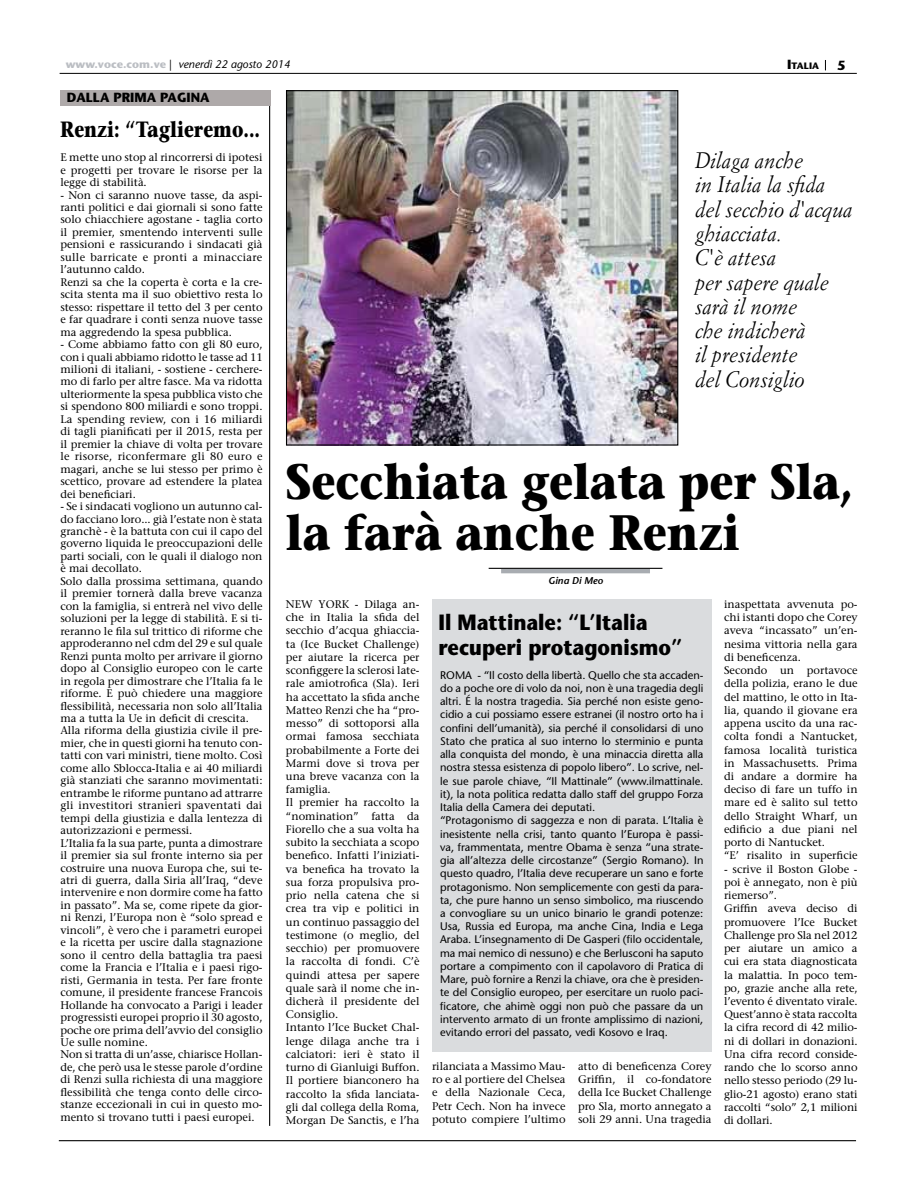
<style>
.page{position:relative;width:918px;height:1188px;background:#fff}
.page>*{position:absolute;margin:0;border:0;box-sizing:border-box;transform-origin:0 0}
.t1{font:700 49.65px/51.8px "Stone Serif";color:#000;scale:.87 1}
.t2{font:italic 22.05px/24.3px "Simoncini Garamond";color:#000;scale:.95 1}
.t3{font:700 22.05px/25.3px "Stone Sans";color:#000;scale:.9 1}
.t4{font:700 22.05px "Stone Serif";color:#000;scale:.8 1}
.t5{font:700 13.2px "Stone Sans";color:#000;scale:.96 1}
.t6{font:700 13.2px "Stone Sans";color:#000}
.t7{font:11.1px/13.2px "Stone Serif";color:#000}
.t8{font:11.1px/13.2px "Stone Sans";color:#000}
.t9{font:italic 11.1px "Stone Sans";color:#000}
.t10{font:italic 600 9.9px "Stone Sans";color:#000}
.t11{font:700 9.3px "Stone Sans";color:#000}
.s1{font-weight:700;font-style:normal;color:#bbbec3}
.s2{font-style:normal}
.s3{font-size:13.2px}
</style>
<div class="page">
<hr style="left:59px;top:1140px;width:797px;height:1px;background:#000">
<hr style="left:269px;top:92px;width:1px;height:1034px;background:#000">
<hr style="left:501px;top:569px;width:149px;height:4px;background:#a8acb1">
<hr style="left:489px;top:568px;width:173px;height:1px;background:#000">
<div style="left:432px;top:600px;width:280px;height:452px;background:#dadcde"></div>
<div style="left:60px;top:91px;width:211px;height:15px;background:#aea9a9"></div>
<img style="left:288px;top:92px;width:388px;height:352px">
<div style="left:286px;top:90px;width:392px;height:356px;border:1px solid #000"></div>
<hr style="left:60px;top:73px;width:797px;height:1px;background:#000">
<p class="t9" style="left:66px;top:60px;width:226px"><span class="s1">www.voce.com.ve</span> <span class="s2">|</span> venerdì 22 agosto 2014</p>
<p class="t11" style="left:787px;top:63px;width:33px"><span class="s3">I</span>TALIA</p>
<p class="t6" style="left:837px;top:60px;width:10px">5</p>
<p class="t5" style="left:67px;top:93px;width:150px">DALLA PRIMA PAGINA</p>
<h2 class="t4" style="left:60px;top:120px;width:251px">Renzi: “Taglieremo...</h2>
<p class="t7" style="left:60px;top:152px;width:204px;line-height:12.5px;text-align:justify">E mette uno stop al rincorrersi di ipotesi e progetti per trovare le risorse per la legge di stabilità.</p>
<p class="t7" style="left:60px;top:190px;width:204px;line-height:12.5px">- Non ci saranno nuove tasse, da aspi&shy;ranti politici e dai giornali si sono fatte solo chiacchiere agostane - taglia corto il premier, smentendo interventi sulle pensioni e rassicurando i sindacati già sulle barricate e pronti a minacciare l’autunno caldo.<br>Renzi sa che la coperta è corta e la cre&shy;scita stenta ma il suo obiettivo resta lo stesso: rispettare il tetto del 3 per cento e far quadrare i conti senza nuove tasse ma aggredendo la spesa pubblica.</p>
<p class="t7" style="left:60px;top:339px;width:204px;line-height:12.5px;text-align:justify">- Come abbiamo fatto con gli 80 euro, con i quali abbiamo ridotto le tasse ad 11 milioni di italiani, - sostiene - cerchere&shy;mo di farlo per altre fasce. Ma va ridotta ulteriormente la spesa pubblica visto che si spendono 800 miliardi e sono troppi.<br>La spending review, con i 16 miliardi di tagli pianificati per il 2015, resta per il premier la chiave di volta per trovare le risorse, riconfermare gli 80 euro e magari, anche se lui stesso per primo è scettico, provare ad estendere la platea dei beneficiari.</p>
<p class="t7" style="left:60px;top:501px;width:204px;line-height:12.5px">- Se i sindacati vogliono un autunno cal&shy;do facciano loro... già l’estate non è stata granchè - è la battuta con cui il capo del governo liquida le preoccupazioni delle parti sociali, con le quali il dialogo non è mai decollato.<br>Solo dalla prossima settimana, quando il premier tornerà dalla breve vacanza con la famiglia, si entrerà nel vivo delle soluzioni per la legge di stabilità. E si ti&shy;reranno le fila sul trittico di riforme che approderanno nel cdm del 29 e sul quale Renzi punta molto per arrivare il giorno dopo al Consiglio europeo con le carte in regola per dimostrare che l’Italia fa le riforme. E può chiedere una maggiore flessibilità, necessaria non solo all’Italia ma a tutta la Ue in deficit di crescita.<br>Alla riforma della giustizia civile il pre&shy;mier, che in questi giorni ha tenuto con&shy;tatti con vari ministri, tiene molto. Così come allo Sblocca-Italia e ai 40 miliardi già stanziati che saranno movimentati: entrambe le riforme puntano ad attrarre gli investitori stranieri spaventati dai tempi della giustizia e dalla lentezza di autorizzazioni e permessi.<br>L’Italia fa la sua parte, punta a dimostrare il premier sia sul fronte interno sia per costruire una nuova Europa che, sui te&shy;atri di guerra, dalla Siria all’Iraq, “deve intervenire e non dormire come ha fatto in passato”. Ma se, come ripete da gior&shy;ni Renzi, l’Europa non è “solo spread e vincoli”, è vero che i parametri europei e la ricetta per uscire dalla stagnazione sono il centro della battaglia tra paesi come la Francia e l’Italia e i paesi rigo&shy;risti, Germania in testa. Per fare fronte comune, il presidente francese Francois Hollande ha convocato a Parigi i leader progressisti europei proprio il 30 agosto, poche ore prima dell’avvio del consiglio Ue sulle nomine.<br>Non si tratta di un’asse, chiarisce Hollan&shy;de, che però usa le stesse parole d’ordine di Renzi sulla richiesta di una maggiore flessibilità che tenga conto delle circo&shy;stanze eccezionali in cui in questo mo&shy;mento si trovano tutti i paesi europei.</p>
<h2 class="t2" style="left:695px;top:150px;width:167px">Dilaga anche<br>in Italia la sfida del secchio d'acqua ghiacciata.<br>C'è attesa<br>per sapere quale sarà il nome<br>che indicherà<br>il presidente<br>del Consiglio</h2>
<h1 class="t1" style="left:286px;top:461px;width:654px">Secchiata gelata per Sla, la farà anche Renzi</h1>
<p class="t10" style="left:548px;top:577px;width:56px">Gina Di Meo</p>
<p class="t7" style="left:286px;top:599px;width:135px">NEW YORK - Dilaga an&shy;che in Italia la sfida del secchio d’acqua ghiaccia&shy;ta (Ice Bucket Challenge) per aiutare la ricerca per sconfiggere la sclerosi late&shy;rale amiotrofica (Sla). Ieri ha accettato la sfida anche<br>Matteo Renzi che ha “pro&shy;messo” di sottoporsi alla ormai famosa secchiata probabilmente a Forte dei<br>Marmi dove si trova per una breve vacanza con la famiglia.<br>Il premier ha raccolto la “nomination” fatta da<br>Fiorello che a sua volta ha subito la secchiata a scopo benefico. Infatti l’iniziati&shy;va benefica ha trovato la sua forza propulsiva pro&shy;prio nella catena che si crea tra vip e politici in un continuo passaggio del testimone (o meglio, del secchio) per promuovere la raccolta di fondi. C’è quindi attesa per sapere quale sarà il nome che in&shy;dicherà il presidente del<br>Consiglio.<br>Intanto l’Ice Bucket Chal&shy;lenge dilaga anche tra i calciatori: ieri è stato il turno di Gianluigi Buffon.<br>Il portiere bianconero ha raccolto la sfida lanciata&shy;gli dal collega della Roma,<br>Morgan De Sanctis, e l’ha</p>
<h2 class="t3" style="left:438px;top:612px;width:272px">Il Mattinale: “L’Italia recuperi protagonismo”</h2>
<p class="t8" style="left:440px;top:669px;width:265px">ROMA - “Il costo della libertà. Quello che sta accaden&shy;do a poche ore di volo da noi, non è una tragedia degli altri. É la nostra tragedia. Sia perché non esiste geno&shy;cidio a cui possiamo essere estranei (il nostro orto ha i confini dell’umanità), sia perché il consolidarsi di uno Stato che pratica al suo interno lo sterminio e punta alla conquista del mondo, è una minaccia diretta alla nostra stessa esistenza di popolo libero”. Lo scrive, nel&shy;le sue parole chiave, “Il Mattinale” (www.ilmattinale. it), la nota politica redatta dallo staff del gruppo Forza Italia della Camera dei deputati.<br>“Protagonismo di saggezza e non di parata. L’Italia è inesistente nella crisi, tanto quanto l’Europa è passi&shy;va, frammentata, mentre Obama è senza “una strate&shy;gia all’altezza delle circostanze” (Sergio Romano). In questo quadro, l’Italia deve recuperare un sano e forte protagonismo. Non semplicemente con gesti da para&shy;ta, che pure hanno un senso simbolico, ma riuscendo a convogliare su un unico binario le grandi potenze:<br>Usa, Russia ed Europa, ma anche Cina, India e Lega Araba. L’insegnamento di De Gasperi (filo occidentale, ma mai nemico di nessuno) e che Berlusconi ha saputo portare a compimento con il capolavoro di Pratica di Mare, può fornire a Renzi la chiave, ora che è presiden&shy;te del Consiglio europeo, per esercitare un ruolo paci&shy;ficatore, che ahimè oggi non può che passare da un intervento armato di un fronte amplissimo di nazioni, evitando errori del passato, vedi Kosovo e Iraq.</p>
<p class="t7" style="left:432px;top:1061px;width:135px;text-align:justify">rilanciata a Massimo Mau&shy;ro e al portiere del Chelsea e della Nazionale Ceca, Petr Cech. Non ha invece potuto compiere l’ultimo</p>
<p class="t7" style="left:578px;top:1061px;width:135px;text-align:justify">atto di beneficenza Corey Griffin, il co-fondatore della Ice Bucket Challenge pro Sla, morto annegato a soli 29 anni. Una tragedia</p>
<p class="t7" style="left:724px;top:599px;width:135px">inaspettata avvenuta po&shy;chi istanti dopo che Corey aveva “incassato” un’en&shy;nesima vittoria nella gara di beneficenza.<br>Secondo un portavoce della polizia, erano le due del mattino, le otto in Ita&shy;lia, quando il giovane era appena uscito da una rac&shy;colta fondi a Nantucket, famosa località turistica in Massachusetts. Prima di andare a dormire ha deciso di fare un tuffo in mare ed è salito sul tetto dello Straight Wharf, un edificio a due piani nel porto di Nantucket.<br>“E’ risalito in superficie</p>
<p class="t7" style="left:724px;top:863px;width:135px">- scrive il Boston Globe - poi è annegato, non è più riemerso”.<br>Griffin aveva deciso di promuovere l’Ice Bucket<br>Challenge pro Sla nel 2012 per aiutare un amico a cui era stata diagnosticata la malattia. In poco tem&shy;po, grazie anche alla rete, l’evento é diventato virale.<br>Quest’anno è stata raccolta la cifra record di 42 milio&shy;ni di dollari in donazioni.<br>Una cifra record conside&shy;rando che lo scorso anno nello stesso periodo (29 lu&shy;glio-21 agosto) erano stati raccolti “solo” 2,1 milioni di dollari.</p>
</div>
